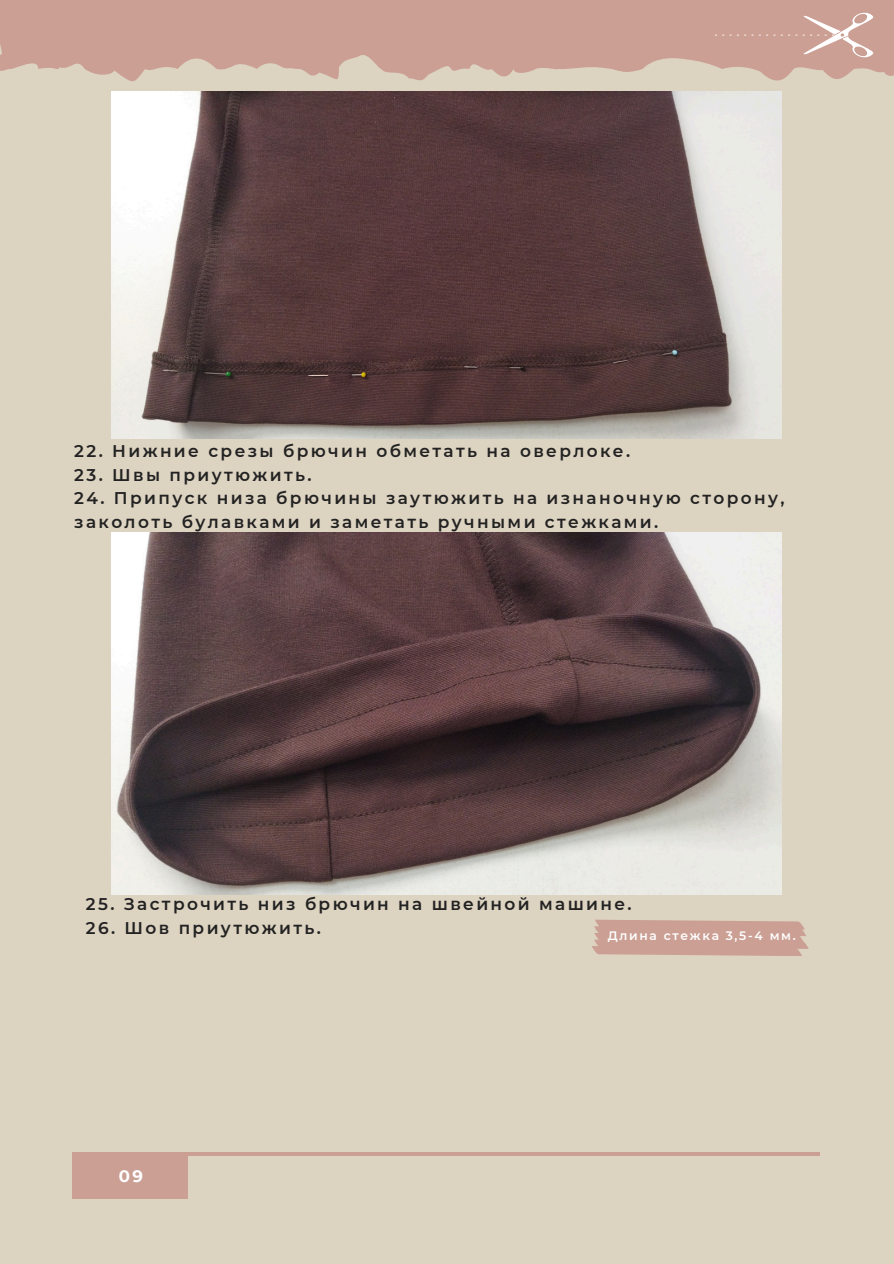
<style>
.page{position:relative;width:894px;height:1264px;background:#fff}
.page>*{position:absolute;margin:0;border:0;box-sizing:border-box;transform-origin:0 0}
.t1{font:600 16.95px/23.7px "Montserrat";letter-spacing:.14em;color:#222}
.t2{font:700 16.5px "Montserrat";color:#fff}
.t3{font:600 12.15px "Montserrat";letter-spacing:.14em;color:#fff}
</style>
<div class="page">
<div style="left:0;top:0;width:893px;height:1263px;background:#ddd3c1"></div>
<div style="left:72px;top:1152px;width:115px;height:46px;background:#cb9f94"></div>
<hr style="left:72px;top:1152px;width:747px;height:3px;background:#cb9f94">
<svg style="left:0;top:0;width:893px;height:81px;fill:#cb9f94"></svg>
<svg style="left:744px;top:12px;width:131px;height:46px;background:#d0a99f"></svg>
<svg style="left:722px;top:35px;width:16px;height:1px"></svg>
<img style="left:111px;top:91px;width:670px;height:348px">
<img style="left:111px;top:532px;width:670px;height:362px">
<svg style="left:592px;top:919px;width:216px;height:36px;background:#cca397"></svg>
<p class="t1" style="left:74px;top:439px;width:557px">22. Нижние срезы брючин обметать на оверлоке.</p>
<p class="t1" style="left:74px;top:463px;width:239px">23. Швы приутюжить.</p>
<p class="t1" style="left:74px;top:486px;width:711px">24. Припуск низа брючины заутюжить на изнаночную сторону, заколоть булавками и заметать ручными стежками.</p>
<p class="t1" style="left:86px;top:892px;width:547px">25. Застрочить низ брючин на швейной машине.</p>
<p class="t1" style="left:86px;top:916px;width:236px">26. Шов приутюжить.</p>
<h1 class="t3" style="left:607px;top:928px;width:189px">Длина стежка 3,5-4 мм.</h1>
<p class="t2" style="left:119px;top:1166px;width:26px">09</p>
</div>
